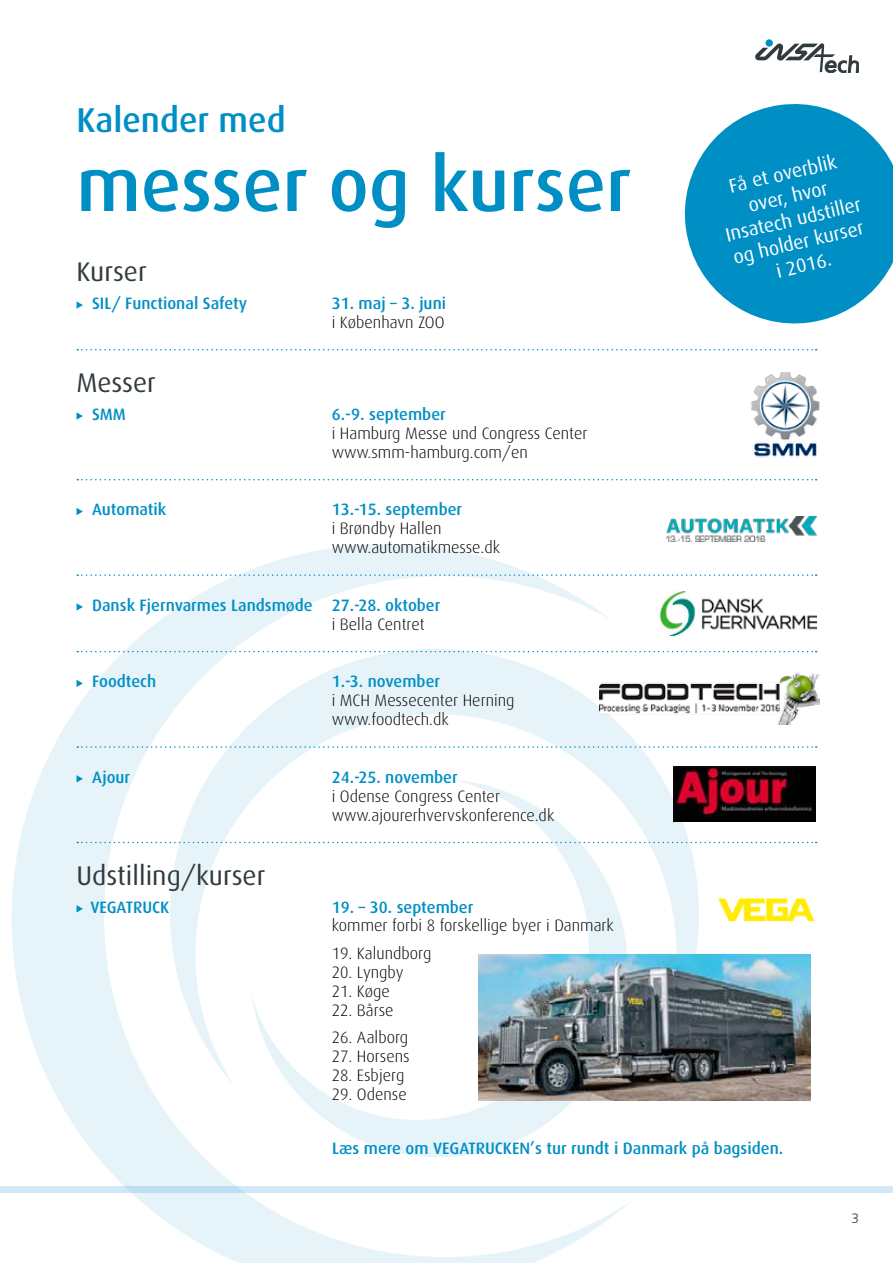
<style>
.page{position:relative;width:893px;height:1263px;background:#fff}
.page>*{position:absolute;margin:0;border:0;box-sizing:border-box;transform-origin:0 0}
.t1{font:500 75px "Dax";color:#008fc5}
.t2{font:500 34.5px "Dax";color:#008fc5}
.t3{font:27px "Dax";color:#313b3f}
.t4{font:19.5px/23.4px "Dax";color:#fff;text-align:center}
.t5{font:300 16.5px/18.9px "Dax";color:#000}
.t6{font:500 16.5px "Dax";color:#008fc5}
.t7{font:300 13.5px "Frutiger";color:#313b3f}
</style>
<div class="page">
<div style="left:0;top:1186px;width:893px;height:7px;background:#d3e8f6"></div>
<div style="left:766px;top:39px;width:7px;height:8px;background:#008fc5;border-radius:50%"></div>
<svg style="left:755px;top:43px;width:104px;height:30px"></svg>
<svg style="left:632px;top:650px;width:68px;height:304px"></svg>
<svg style="left:12px;top:544px;width:620px;height:719px"></svg>
<svg style="left:77px;top:349px;width:740px;height:1px"></svg>
<svg style="left:77px;top:479px;width:740px;height:1px"></svg>
<svg style="left:77px;top:574px;width:740px;height:2px"></svg>
<svg style="left:77px;top:651px;width:740px;height:1px"></svg>
<svg style="left:77px;top:746px;width:740px;height:2px"></svg>
<svg style="left:77px;top:842px;width:740px;height:1px"></svg>
<svg style="left:77px;top:301px;width:6px;height:8px"></svg>
<svg style="left:77px;top:412px;width:6px;height:8px"></svg>
<svg style="left:77px;top:508px;width:6px;height:7px"></svg>
<svg style="left:77px;top:603px;width:6px;height:8px"></svg>
<svg style="left:77px;top:680px;width:6px;height:7px"></svg>
<svg style="left:77px;top:775px;width:6px;height:7px"></svg>
<svg style="left:77px;top:905px;width:6px;height:7px"></svg>
<img style="left:673px;top:767px;width:143px;height:54px">
<img style="left:660px;top:591px;width:156px;height:45px">
<img style="left:599px;top:673px;width:220px;height:52px">
<img style="left:750px;top:372px;width:70px;height:86px">
<img style="left:718px;top:898px;width:97px;height:24px">
<img style="left:479px;top:954px;width:332px;height:147px">
<img style="left:666px;top:516px;width:150px;height:25px">
<svg style="left:684px;top:104px;width:209px;height:220px;fill:#008fc5"></svg>
<h2 class="t2" style="left:77px;top:101px;width:211px">Kalender med</h2>
<h1 class="t1" style="left:77px;top:142px;width:556px">messer og kurser</h1>
<h3 class="t3" style="left:77px;top:256px;width:72px">Kurser</h3>
<p class="t6" style="left:92px;top:294px;width:157px">SIL/ Functional Safety</p>
<p class="t6" style="left:332px;top:294px;width:116px">31. maj – 3. juni</p>
<p class="t5" style="left:332px;top:313px;width:114px">i København ZOO</p>
<h3 class="t3" style="left:77px;top:367px;width:81px">Messer</h3>
<p class="t6" style="left:92px;top:404px;width:35px">SMM</p>
<p class="t6" style="left:332px;top:404px;width:116px">6.-9. september</p>
<p class="t5" style="left:332px;top:424px;width:257px">i Hamburg Messe und Congress Center www.smm-hamburg.com/en</p>
<p class="t6" style="left:92px;top:500px;width:76px">Automatik</p>
<p class="t6" style="left:332px;top:500px;width:132px">13.-15. september</p>
<p class="t5" style="left:332px;top:519px;width:170px">i Brøndby Hallen www.automatikmesse.dk</p>
<p class="t6" style="left:92px;top:595px;width:350px">Dansk Fjernvarmes Landsmøde 27.-28. oktober</p>
<p class="t5" style="left:332px;top:614px;width:94px">i Bella Centret</p>
<p class="t6" style="left:92px;top:672px;width:66px">Foodtech</p>
<p class="t6" style="left:332px;top:672px;width:110px">1.-3. november</p>
<p class="t5" style="left:332px;top:691px;width:184px">i MCH Messecenter Herning www.foodtech.dk</p>
<p class="t6" style="left:92px;top:767px;width:40px">Ajour</p>
<p class="t6" style="left:332px;top:767px;width:128px">24.-25. november</p>
<p class="t5" style="left:332px;top:786px;width:224px">i Odense Congress Center www.ajourerhvervskonference.dk</p>
<h3 class="t3" style="left:77px;top:860px;width:190px">Udstilling/kurser</h3>
<p class="t6" style="left:90px;top:897px;width:80px">VEGATRUCK</p>
<p class="t6" style="left:332px;top:897px;width:143px">19. – 30. september</p>
<p class="t5" style="left:332px;top:916px;width:284px">kommer forbi 8 forskellige byer i Danmark</p>
<p class="t5" style="left:332px;top:944px;width:101px">19. Kalundborg</p>
<p class="t5" style="left:332px;top:963px;width:73px">20. Lyngby</p>
<p class="t5" style="left:332px;top:982px;width:60px">21. Køge</p>
<p class="t5" style="left:332px;top:1001px;width:64px">22. Bårse</p>
<p class="t5" style="left:332px;top:1028px;width:78px">26. Aalborg</p>
<p class="t5" style="left:332px;top:1047px;width:79px">27. Horsens</p>
<p class="t5" style="left:332px;top:1066px;width:74px">28. Esbjerg</p>
<p class="t5" style="left:332px;top:1085px;width:77px">29. Odense</p>
<p class="t4" style="left:713px;top:178px;width:140px;rotate:-13deg">Få et overblik over, hvor<br>Insatech udstiller og holder kurser i 2016.</p>
<p class="t6" style="left:332px;top:1139px;width:452px">Læs mere om VEGATRUCKEN’s tur rundt i Danmark på bagsiden.</p>
<p class="t7" style="left:851px;top:1211px;width:9px">3</p>
</div>
